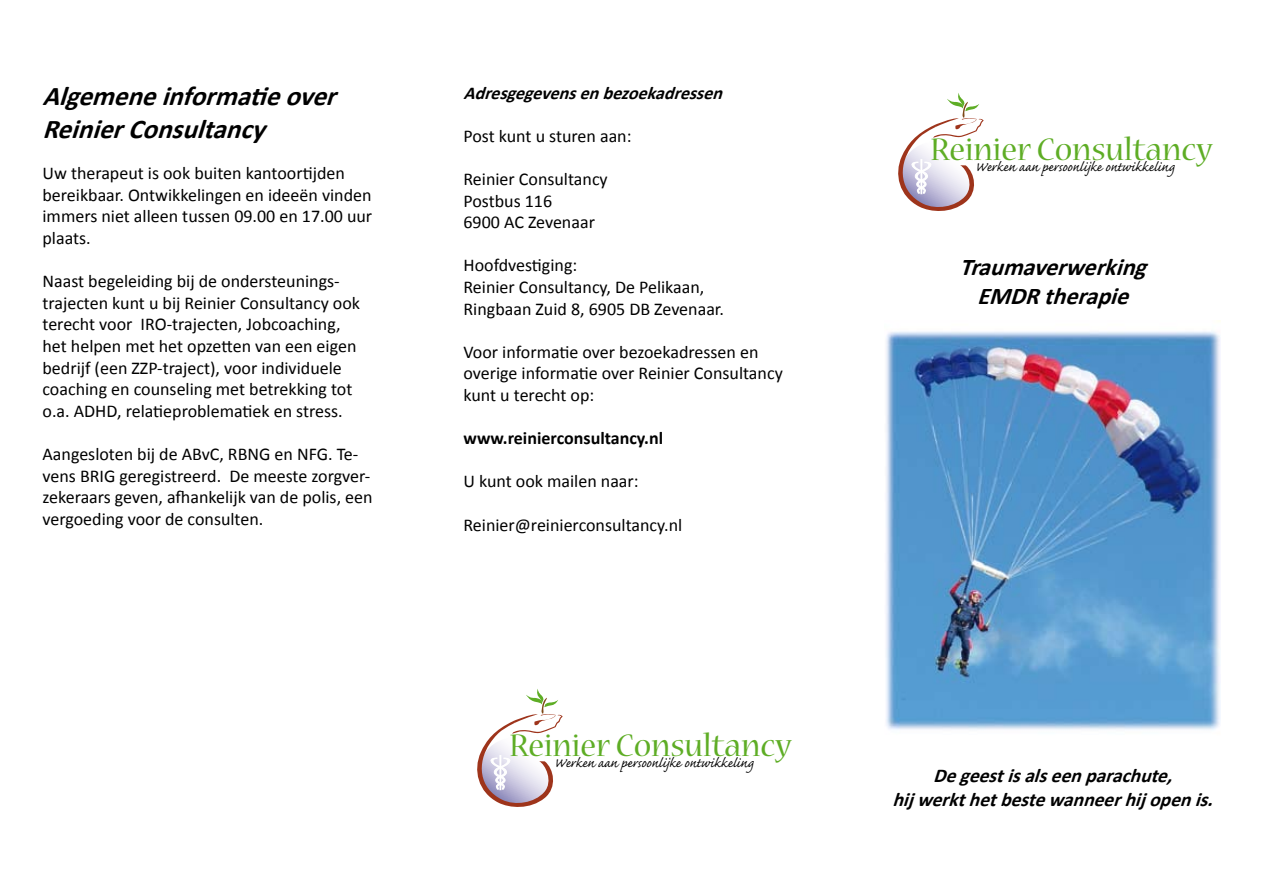
<style>
.page{position:relative;width:1263px;height:893px;background:#fff}
.page>*{position:absolute;margin:0;border:0;box-sizing:border-box;transform-origin:0 0}
.t1{font:34.8px "Nueva Std";color:#5ead25}
.t2{font:italic 700 27px/32.4px "Calibri";color:#000}
.t3{font:italic 700 24px/28.8px "Calibri";color:#000;text-align:center}
.t4{font:italic 700 19.5px/23.4px "Calibri";color:#000;text-align:center}
.t5{font:18px/21.6px "Calibri";color:#000}
.t6{font:italic 700 18px "Calibri";color:#000}
.t7{font:700 18px "Calibri";color:#000}
.t8{font:16.8px "Caflisch Script Pro";color:#000}
</style>
<div class="page">
<svg style="left:898px;top:93px;width:86px;height:118px"></svg>
<img style="left:886px;top:320px;width:334px;height:410px">
<svg style="left:477px;top:689px;width:86px;height:118px"></svg>
<h2 class="t2" style="left:43px;top:79px;width:304px">Algemeneinformatieover<br>ReinierConsultancy</h2>
<p class="t5" style="left:43px;top:161px;width:331px">Uw therapeut is ook buiten kantoortijden bereikbaar. Ontwikkelingen en ideeën vinden immers niet alleen tussen 09.00 en 17.00 uur plaats.</p>
<p class="t5" style="left:43px;top:269px;width:319px">Naast begeleiding bij de ondersteunings&shy;trajecten kunt u bij Reinier Consultancy ook terecht voor IRO-trajecten, Jobcoaching, het helpen met het opzetten van een eigen bedrijf (een ZZP-traject), voor individuele coaching en counseling met betrekking tot o.a. ADHD, relatieproblematiek en stress.</p>
<p class="t5" style="left:43px;top:442px;width:332px">Aangesloten bij de ABvC, RBNG en NFG. Te&shy;vens BRIG geregistreerd. De meeste zorgver&shy;zekeraars geven, afhankelijk van de polis, een vergoeding voor de consulten.</p>
<p class="t6" style="left:463px;top:81px;width:266px">Adresgegevensenbezoekadressen</p>
<p class="t5" style="left:463px;top:124px;width:170px">Post kunt u sturen aan:</p>
<p class="t5" style="left:463px;top:167px;width:146px">Reinier Consultancy<br>Postbus 116<br>6900 AC Zevenaar</p>
<p class="t5" style="left:463px;top:254px;width:262px">Hoofdvestiging:<br>Reinier Consultancy, De Pelikaan,<br>Ringbaan Zuid 8, 6905 DB Zevenaar.</p>
<p class="t5" style="left:463px;top:340px;width:321px">Voor informatie over bezoekadressen en overige informatie over Reinier Consultancy kunt u terecht op:</p>
<p class="t7" style="left:463px;top:427px;width:201px">www.reinierconsultancy.nl</p>
<p class="t5" style="left:463px;top:470px;width:177px">U kunt ook mailen naar:</p>
<p class="t5" style="left:463px;top:513px;width:220px">Reinier@reinierconsultancy.nl</p>
<h1 class="t1" style="left:509px;top:730px;width:284px">Reinier Consultancy</h1>
<p class="t8" style="left:554px;top:754px;width:201px">Werken aan persoonlijke ontwikkeling</p>
<h1 class="t1" style="left:930px;top:134px;width:284px">Reinier Consultancy</h1>
<p class="t8" style="left:975px;top:158px;width:201px">Werken aan persoonlijke ontwikkeling</p>
<h3 class="t3" style="left:959px;top:252px;width:196px">Traumaverwerking<br>EMDRtherapie</h3>
<p class="t4" style="left:892px;top:763px;width:328px">Degeestisalseenparachute,<br>hij werkthetbestewanneerhij openis.</p>
</div>
